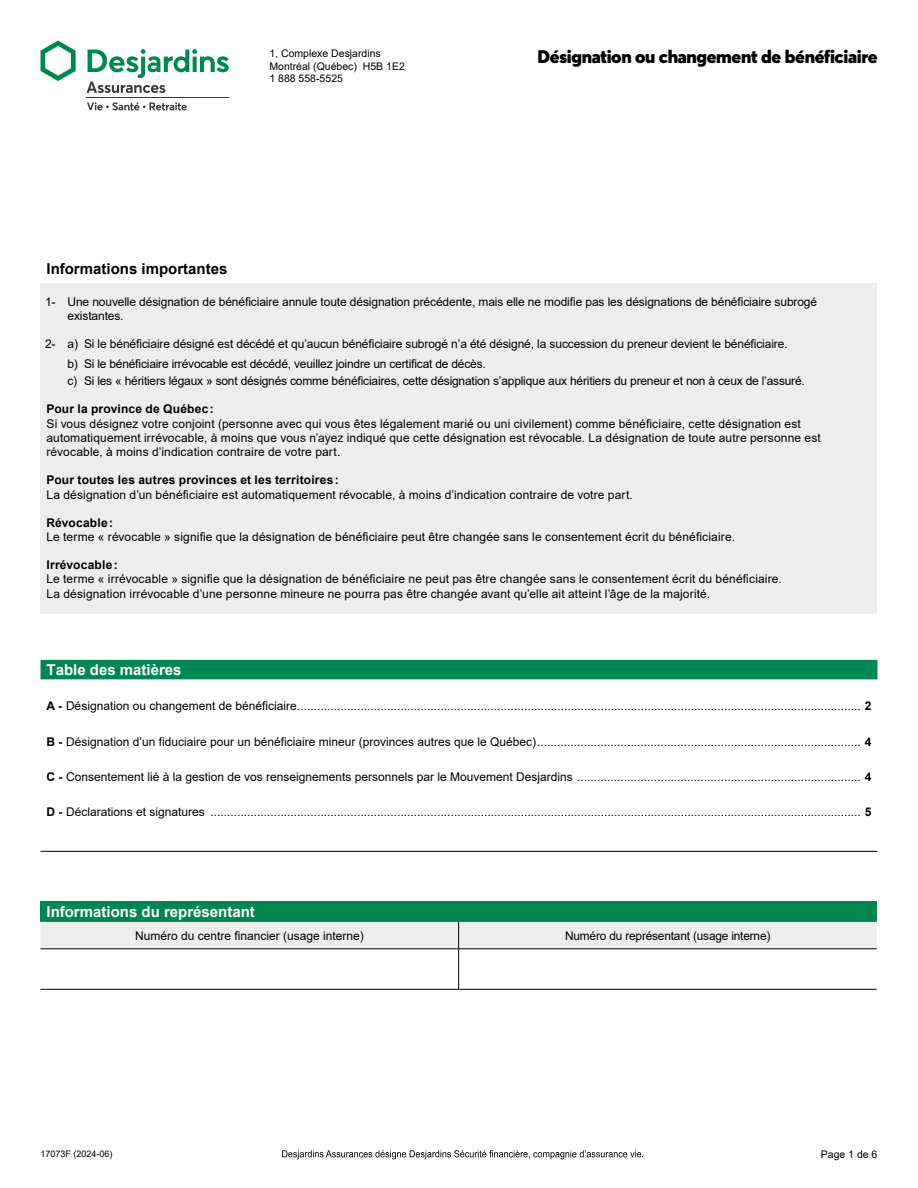
<style>
.page{position:relative;width:918px;height:1188px;background:#fff}
.page>*{position:absolute;margin:0;border:0;box-sizing:border-box;transform-origin:0 0}
.t1{font:900 18px "Desjardins Sans";letter-spacing:-.02em;color:#000}
.t2{font:700 15px "Arial";color:#fff}
.t3{font:700 15px "Arial";color:#000}
.t4{font:12px/14.4px "Arial";color:#000}
.t5{font:700 12px "Arial";letter-spacing:.02em;color:#000}
.t6{font:10.5px/12.6px "Arial";color:#000}
.t7{font:9px "Arial";color:#000}
.s1{font-weight:700}
</style>
<div class="page">
<svg style="left:282px;top:1150px;width:361px;height:9px"></svg>
<svg style="left:87px;top:102px;width:100px;height:8px"></svg>
<hr style="left:87px;top:97px;width:142px;height:1px;background:#383838">
<svg style="left:40px;top:40px;width:36px;height:41px"></svg>
<svg style="left:87px;top:49px;width:142px;height:44px"></svg>
<div style="left:40px;top:283px;width:838px;height:331px;background:#ededed"></div>
<div style="left:40px;top:660px;width:838px;height:19px;background:#008553"></div>
<hr style="left:40px;top:851px;width:838px;height:1px;background:#000">
<div style="left:40px;top:922px;width:837px;height:27px;background:#ededed"></div>
<hr style="left:40px;top:949px;width:419px;height:1px;background:#000">
<hr style="left:459px;top:949px;width:418px;height:1px;background:#000">
<hr style="left:458px;top:949px;width:1px;height:40px;background:#000">
<hr style="left:40px;top:989px;width:419px;height:1px;background:#000">
<hr style="left:459px;top:989px;width:418px;height:1px;background:#000">
<div style="left:47px;top:902px;width:830px;height:20px;background:#008553"></div>
<p class="t6" style="left:269px;top:47px;width:137px">1, Complexe Desjardins<br>Montréal (Québec) H5B 1E2<br>1 888 558-5525</p>
<h1 class="t1" style="left:538px;top:46px;width:341px">Désignation ou changement de bénéficiaire</h1>
<p class="t3" style="left:47px;top:258px;width:182px">Informations importantes</p>
<p class="t4" style="left:68px;top:294px;width:751px;text-indent:-22px">1- Une nouvelle désignation de bénéficiaire annule toute désignation précédente, mais elle ne modifie pas les désignations de bénéficiaire subrogé existantes.</p>
<p class="t4" style="left:68px;top:334px;width:722px;line-height:19.8px;text-indent:-22px">2- a) Si le bénéficiaire désigné est décédé et qu’aucun bénéficiaire subrogé n’a été désigné, la succession du preneur devient le bénéficiaire. b) Si le bénéficiaire irrévocable est décédé, veuillez joindre un certificat de décès.</p>
<p class="t4" style="left:68px;top:374px;width:739px">c) Si les « héritiers légaux » sont désignés comme bénéficiaires, cette désignation s’applique aux héritiers du preneur et non à ceux de l’assuré.</p>
<p class="t5" style="left:47px;top:401px;width:169px">Pour la province de Québec :</p>
<p class="t4" style="left:46px;top:416px;width:776px">Si vous désignez votre conjoint (personne avec qui vous êtes légalement marié ou uni civilement) comme bénéficiaire, cette désignation est automatiquement irrévocable, à moins que vous n’ayez indiqué que cette désignation est révocable. La désignation de toute autre personne est révocable, à moins d’indication contraire de votre part.</p>
<p class="t5" style="left:47px;top:472px;width:294px">Pour toutes les autres provinces et les territoires :</p>
<p class="t4" style="left:47px;top:487px;width:588px">La désignation d’un bénéficiaire est automatiquement révocable, à moins d’indication contraire de votre part.</p>
<p class="t5" style="left:47px;top:514px;width:68px">Révocable :</p>
<p class="t4" style="left:47px;top:530px;width:690px">Le terme « révocable » signifie que la désignation de bénéficiaire peut être changée sans le consentement écrit du bénéficiaire.</p>
<p class="t5" style="left:47px;top:556px;width:73px">Irrévocable :</p>
<p class="t4" style="left:47px;top:572px;width:737px">Le terme « irrévocable » signifie que la désignation de bénéficiaire ne peut pas être changée sans le consentement écrit du bénéficiaire.<br>La désignation irrévocable d’une personne mineure ne pourra pas être changée avant qu’elle ait atteint l’âge de la majorité.</p>
<p class="t2" style="left:47px;top:659px;width:137px">Table des matières</p>
<p class="t4" style="left:47px;top:699px;width:826px"><span class="s1">A -</span> Désignation ou changement de bénéficiaire ......................................................................................................................................................................... <span class="s1">2</span></p>
<p class="t4" style="left:47px;top:734px;width:826px"><span class="s1">B -</span> Désignation d’un fiduciaire pour un bénéficiaire mineur (provinces autres que le Québec) ................................................................................................. <span class="s1">4</span></p>
<p class="t4" style="left:47px;top:769px;width:826px"><span class="s1">C -</span> Consentement lié à la gestion de vos renseignements personnels par le Mouvement Desjardins ..................................................................................... <span class="s1">4</span></p>
<p class="t4" style="left:47px;top:805px;width:826px"><span class="s1">D -</span> Déclarations et signatures ................................................................................................................................................................................................... <span class="s1">5</span></p>
<p class="t2" style="left:47px;top:901px;width:210px">Informations du représentant</p>
<p class="t4" style="left:135px;top:928px;width:230px">Numéro du centre financier (usage interne)</p>
<p class="t4" style="left:565px;top:928px;width:207px">Numéro du représentant (usage interne)</p>
<p class="t7" style="left:40px;top:1147px;width:74px">17073F (2024-06)</p>
<p class="t6" style="left:821px;top:1148px;width:58px">Page 1 de 6</p>
</div>
